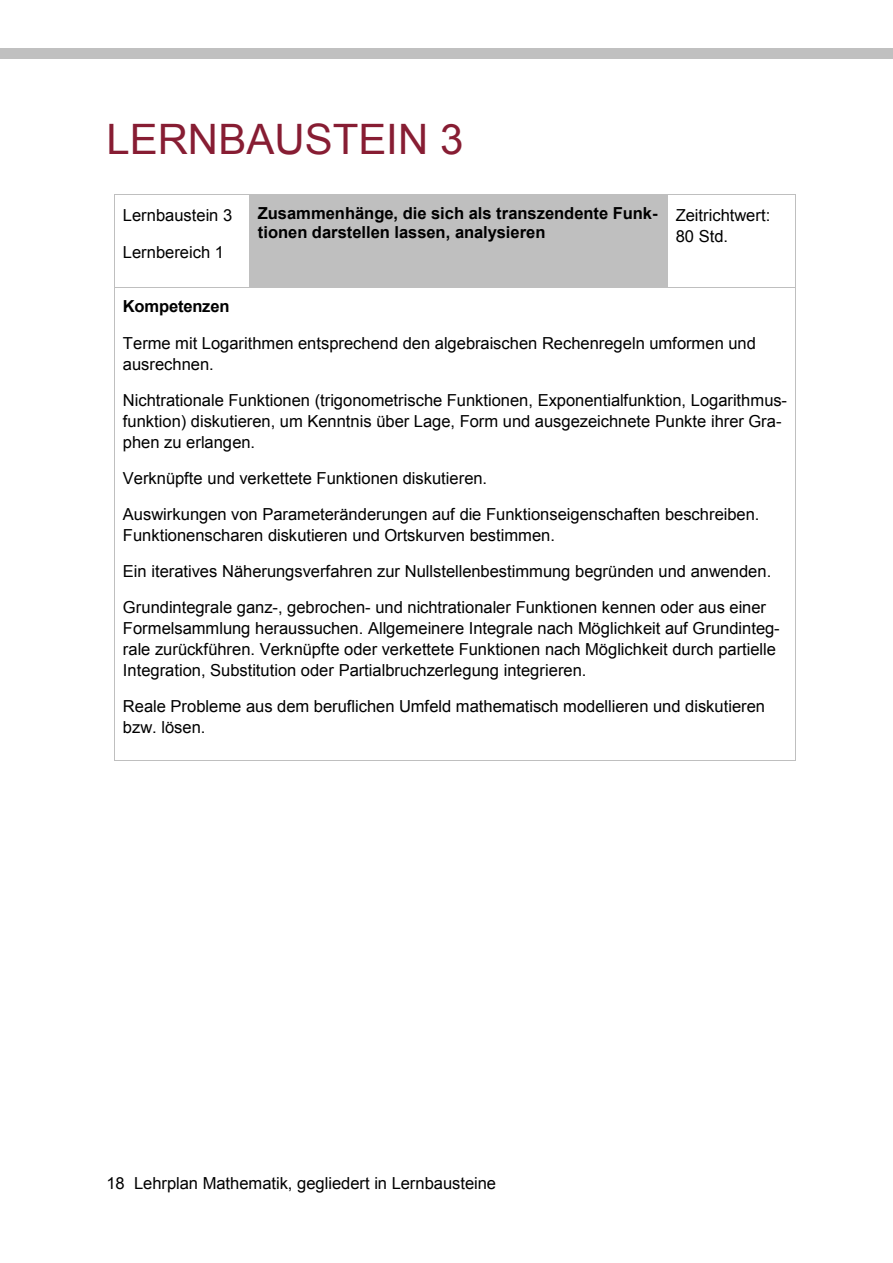
<style>
.page{position:relative;width:893px;height:1263px;background:#fff}
.page>*{position:absolute;margin:0;border:0;box-sizing:border-box;transform-origin:0 0}
.t1{font:42px "Arial";color:#871d33}
.t2{font:16.5px/21px "Arial";color:#000}
.t3{font:700 16.5px/19px "Arial";color:#000}
</style>
<div class="page">
<div style="left:0;top:48px;width:893px;height:11px;background:#c0c0c0"></div>
<div style="left:250px;top:195px;width:417px;height:92px;background:#bfbfbf"></div>
<hr style="left:115px;top:195px;width:134px;height:1px;background:#bfbfbf">
<hr style="left:668px;top:195px;width:127px;height:1px;background:#bfbfbf">
<hr style="left:114px;top:204px;width:1px;height:83px;background:#bfbfbf">
<hr style="left:249px;top:204px;width:1px;height:83px;background:#bfbfbf">
<hr style="left:667px;top:204px;width:1px;height:83px;background:#bfbfbf">
<hr style="left:795px;top:204px;width:1px;height:83px;background:#bfbfbf">
<hr style="left:115px;top:287px;width:134px;height:1px;background:#bfbfbf">
<hr style="left:250px;top:287px;width:417px;height:1px;background:#bfbfbf">
<hr style="left:668px;top:287px;width:127px;height:1px;background:#bfbfbf">
<hr style="left:114px;top:296px;width:1px;height:464px;background:#bfbfbf">
<hr style="left:115px;top:760px;width:680px;height:1px;background:#bfbfbf">
<hr style="left:795px;top:296px;width:1px;height:464px;background:#bfbfbf">
<h5 class="t1" style="left:106px;top:112px;width:359px">LERNBAUSTEIN 3</h5>
<p class="t2" style="left:123px;top:204px;width:111px">Lernbaustein 3</p>
<p class="t2" style="left:123px;top:242px;width:103px">Lernbereich 1</p>
<p class="t3" style="left:258px;top:204px;width:401px">Zusammenhänge, die sich als transzendente Funk&shy;tionen darstellen lassen, analysieren</p>
<p class="t2" style="left:676px;top:204px;width:96px">Zeitrichtwert:</p>
<p class="t2" style="left:676px;top:225px;width:54px">80 Std.</p>
<p class="t3" style="left:123px;top:297px;width:108px">Kompetenzen</p>
<p class="t2" style="left:123px;top:333px;width:634px">Terme mit Logarithmen entsprechend den algebraischen Rechenregeln umformen und ausrechnen.</p>
<p class="t2" style="left:123px;top:390px;width:666px">Nichtrationale Funktionen (trigonometrische Funktionen, Exponentialfunktion, Logarithmus&shy;funktion) diskutieren, um Kenntnis über Lage, Form und ausgezeichnete Punkte ihrer Gra&shy;phen zu erlangen.</p>
<p class="t2" style="left:123px;top:468px;width:366px">Verknüpfte und verkettete Funktionen diskutieren.</p>
<p class="t2" style="left:123px;top:504px;width:638px">Auswirkungen von Parameteränderungen auf die Funktionseigenschaften beschreiben.<br>Funktionenscharen diskutieren und Ortskurven bestimmen.</p>
<p class="t2" style="left:123px;top:561px;width:650px">Ein iteratives Näherungsverfahren zur Nullstellenbestimmung begründen und anwenden.</p>
<p class="t2" style="left:123px;top:597px;width:658px">Grundintegrale ganz-, gebrochen- und nichtrationaler Funktionen kennen oder aus einer Formelsammlung heraussuchen. Allgemeinere Integrale nach Möglichkeit auf Grundinteg&shy;rale zurückführen. Verknüpfte oder verkettete Funktionen nach Möglichkeit durch partielle Integration, Substitution oder Partialbruchzerlegung integrieren.</p>
<p class="t2" style="left:123px;top:695px;width:644px">Reale Probleme aus dem beruflichen Umfeld mathematisch modellieren und diskutieren bzw. lösen.</p>
<p class="t2" style="left:106px;top:1173px;width:391px">18 Lehrplan Mathematik, gegliedert in Lernbausteine</p>
</div>
